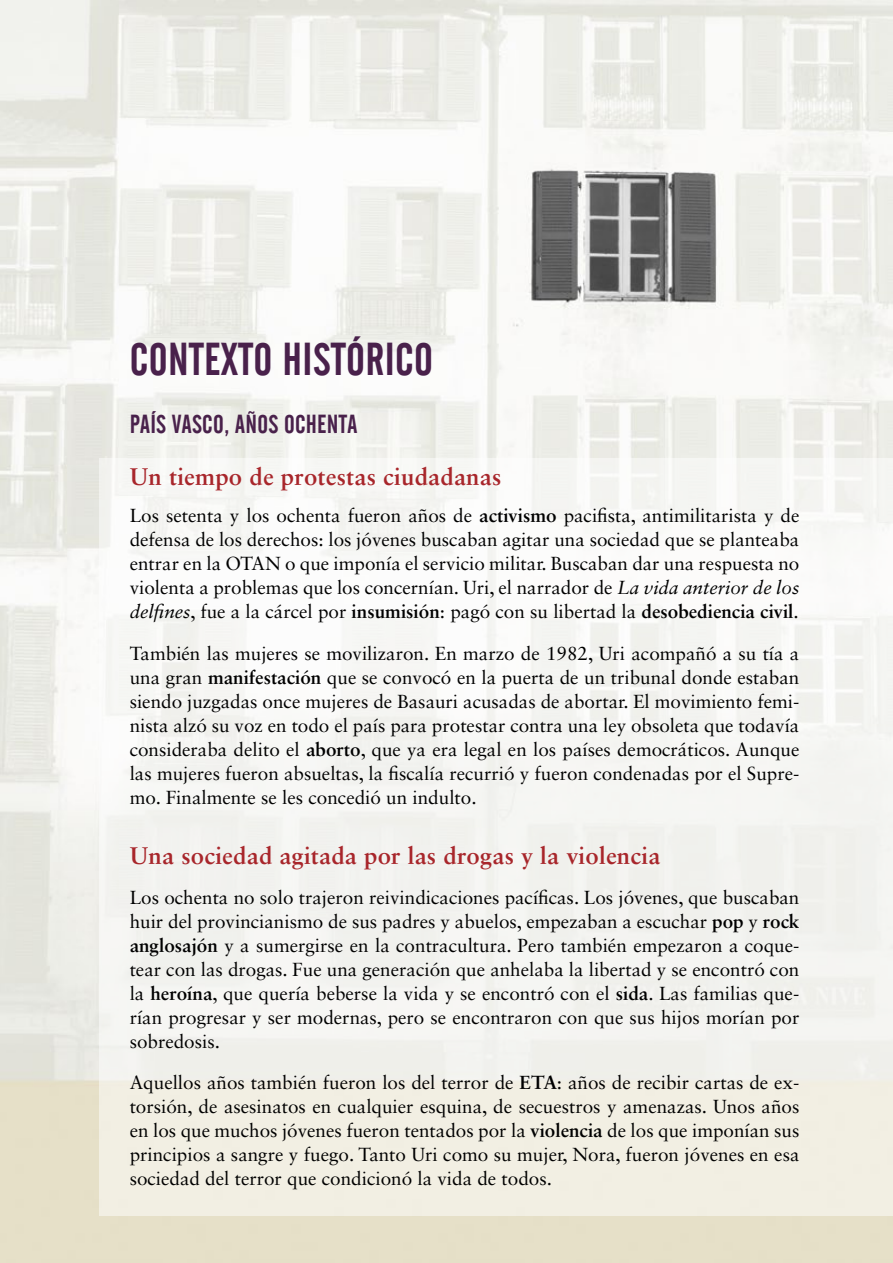
<style>
.page{position:relative;width:893px;height:1263px;background:#fff}
.page>*{position:absolute;margin:0;border:0;box-sizing:border-box;transform-origin:0 0}
.t1{font:45px "Alternate Gothic No 2 BT";letter-spacing:.01em;color:#49214b}
.t2{font:25.5px "Alternate Gothic No 2 BT";letter-spacing:.01em;color:#49214b}
.t3{font:700 24px "Sabon LT Std";letter-spacing:.01em;color:#a8262b}
.t4{font:18.9px/24px "Sabon LT Std";color:#000;text-align:justify}
.s1{font-weight:700}
.s2{font-style:italic}
</style>
<div class="page">
<img style="left:0;top:0;width:893px;height:1263px">
<div style="left:100px;top:458px;width:793px;height:758px;background:linear-gradient(to right,#f5f5f1,#f4f3ef)"></div>
<h1 class="t1" style="left:130px;top:334px;width:305px">CONTEXTO HISTÓRICO</h1>
<h2 class="t2" style="left:130px;top:410px;width:229px">PAÍS VASCO, AÑOS OCHENTA</h2>
<p class="t3" style="left:130px;top:462px;width:373px">Un tiempo de protestas ciudadanas</p>
<p class="t4" style="left:130px;top:503px;width:671px">Los setenta y los ochenta fueron años de <span class="s1">activismo</span> pacifista, antimilitarista y de defensa de los derechos: los jóvenes buscaban agitar una sociedad que se planteaba entrar en la OTAN o que imponía el servicio militar. Buscaban dar una respuesta no violenta a problemas que los concernían. Uri, el narrador de <span class="s2">La vida anterior de los delfines</span>, fue a la cárcel por <span class="s1">insumisión</span>: pagó con su libertad la <span class="s1">desobediencia civil</span>.</p>
<p class="t4" style="left:130px;top:641px;width:671px">También las mujeres se movilizaron. En marzo de 1982, Uri acompañó a su tía a una gran <span class="s1">manifestación</span> que se convocó en la puerta de un tribunal donde estaban siendo juzgadas once mujeres de Basauri acusadas de abortar. El movimiento femi&shy;nista alzó su voz en todo el país para protestar contra una ley obsoleta que todavía consideraba delito el <span class="s1">aborto</span>, que ya era legal en los países democráticos. Aunque las mujeres fueron absueltas, la fiscalía recurrió y fueron condenadas por el Supre&shy;mo. Finalmente se les concedió un indulto.</p>
<p class="t3" style="left:130px;top:840px;width:532px">Una sociedad agitada por las drogas y la violencia</p>
<p class="t4" style="left:130px;top:885px;width:671px">Los ochenta no solo trajeron reivindicaciones pacíficas. Los jóvenes, que buscaban huir del provincianismo de sus padres y abuelos, empezaban a escuchar <span class="s1">pop</span> y <span class="s1">rock anglosajón</span> y a sumergirse en la contracultura. Pero también empezaron a coque&shy;tear con las drogas. Fue una generación que anhelaba la libertad y se encontró con la <span class="s1">heroína</span>, que quería beberse la vida y se encontró con el <span class="s1">sida</span>. Las familias que&shy;rían progresar y ser modernas, pero se encontraron con que sus hijos morían por sobredosis.</p>
<p class="t4" style="left:130px;top:1071px;width:671px">Aquellos años también fueron los del terror de <span class="s1">ETA</span>: años de recibir cartas de ex&shy;torsión, de asesinatos en cualquier esquina, de secuestros y amenazas. Unos años en los que muchos jóvenes fueron tentados por la <span class="s1">violencia</span> de los que imponían sus principios a sangre y fuego. Tanto Uri como su mujer, Nora, fueron jóvenes en esa sociedad del terror que condicionó la vida de todos.</p>
</div>
